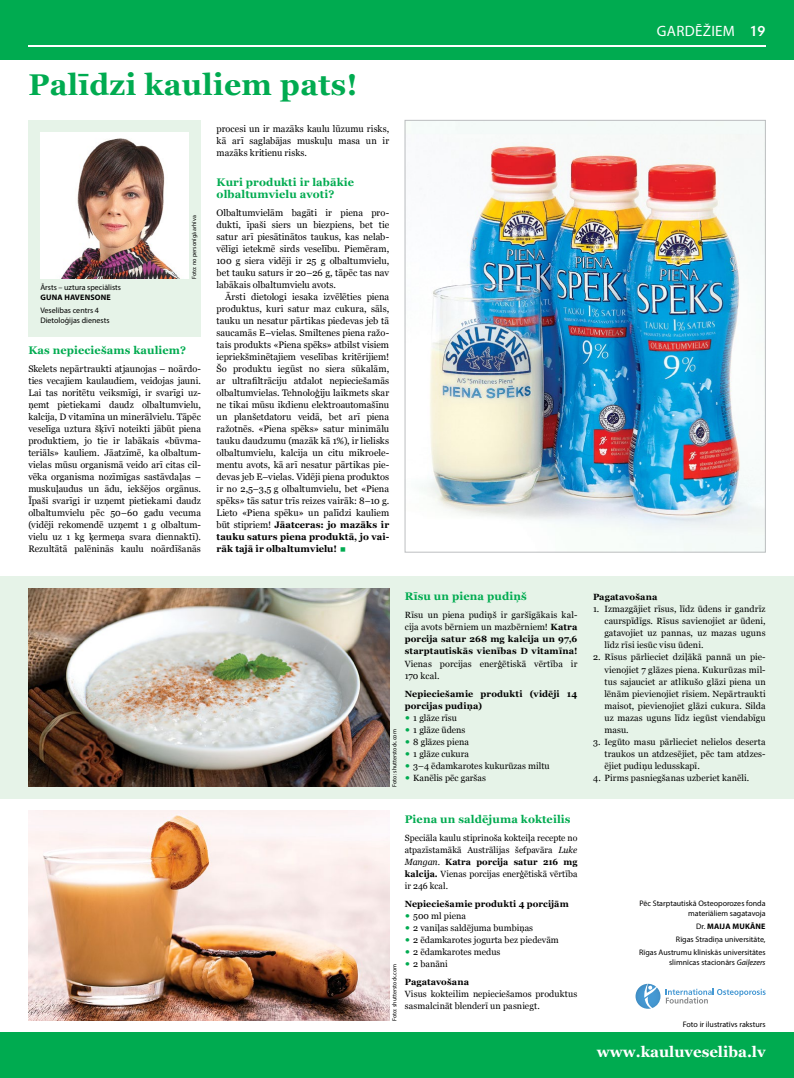
<style>
.page{position:relative;width:794px;height:1078px;background:#fff}
.page>*{position:absolute;margin:0;border:0;box-sizing:border-box;transform-origin:0 0}
.t1{font:700 30px "Georgia";letter-spacing:.01em;color:#00ab50}
.t2{font:700 15px "Georgia";color:#fff}
.t3{font:15px "Myriad Pro";letter-spacing:.02em;color:#fff}
.t4{font:600 15px "Hypatia Sans Pro";color:#fff}
.t5{font:700 11px/12px "Georgia";letter-spacing:.01em;color:#00ab50}
.t6{font:9.4px/12px "Georgia";letter-spacing:.005em;color:#000}
.t7{font:9px/12px "Georgia";color:#000;text-align:justify}
.t8{font:700 9px/12px "Georgia";letter-spacing:.015em;color:#000}
.t9{font:8px/10px "Myriad Pro";color:#000;text-align:right}
.t10{font:700 8px "Myriad Pro";letter-spacing:.02em;color:#000}
.t11{font:6px "Myriad Pro";color:#000}
.s1{font-weight:700}
.s2{font-size:20px;color:#00ab50}
.s3{font-weight:400}
.s4{font-size:14px;color:#00ab50}
.s5{font-style:italic}
.s6{font-weight:400;font-size:14px;color:#00ab50}
</style>
<div class="page">
<div style="left:0;top:0;width:794px;height:60px;background:#00ab50"></div>
<div style="left:0;top:1032px;width:794px;height:45px;background:#00ab50"></div>
<hr style="left:28px;top:45px;width:737px;height:1px;background:#fff">
<div style="left:0;top:576px;width:794px;height:222px;background:#e6f3e8"></div>
<img style="left:28px;top:588px;width:361px;height:198px">
<img style="left:28px;top:810px;width:361px;height:210px">
<div style="left:28px;top:120px;width:173px;height:216px;background:#e6f3e8"></div>
<img style="left:40px;top:132px;width:149px;height:147px">
<img style="left:422px;top:122px;width:341px;height:428px">
<div style="left:405px;top:120px;width:360px;height:432px;border:1px solid #bcbec0"></div>
<svg style="left:666px;top:988px;width:99px;height:15px"></svg>
<svg style="left:635px;top:983px;width:25px;height:25px"></svg>
<h1 class="t1" style="left:28px;top:67px;width:331px">Palīdzi kauliem pats!</h1>
<p class="t11" style="left:190px;top:279px;width:65px;rotate:-90deg">Foto: no personīgā arhīva</p>
<p class="t9" style="left:40px;top:282px;width:82px">Ārsts – uztura speciālists</p>
<p class="t10" style="left:40px;top:292px;width:72px">GUNA HAVENSONE</p>
<p class="t9" style="left:40px;top:305px;width:71px;text-align:left">Veselības centrs 4<br>Dietoloģijas dienests</p>
<p class="t5" style="left:28px;top:344px;width:159px">Kas nepieciešams kauliem?</p>
<p class="t6" style="left:28px;top:363px;width:174px">Skelets nepārtraukti atjaunojas – noārdo&shy;ties vecajiem kaulaudiem, veidojas jauni.<br>Lai tas noritētu veiksmīgi, ir svarīgi uz&shy;ņemt pietiekami daudz olbaltumvielu, kalcija, D vitamīna un minerālvielu. Tāpēc veselīga uztura šķīvī noteikti jābūt piena produktiem, jo tie ir labākais «būvma&shy;teriāls» kauliem. Jāatzīmē, ka olbaltum&shy;vielas mūsu organismā veido arī citas cil&shy;vēka organisma nozīmīgas sastāvdaļas – muskuļaudus un ādu, iekšējos orgānus.<br>Īpaši svarīgi ir uzņemt pietiekami daudz olbaltumvielu pēc 50–60 gadu vecuma (vidēji rekomendē uzņemt 1 g olbaltum&shy;vielu uz 1 kg ķermeņa svara diennaktī).<br>Rezultātā palēninās kaulu noārdīšanās</p>
<p class="t6" style="left:216px;top:123px;width:174px;text-align:justify">procesi un ir mazāks kaulu lūzumu risks, kā arī saglabājas muskuļu masa un ir mazāks kritienu risks.</p>
<p class="t5" style="left:216px;top:176px;width:139px">Kuri produkti ir labākie olbaltumvielu avoti?</p>
<p class="t6" style="left:216px;top:207px;width:174px;text-align:justify">Olbaltumvielām bagāti ir piena pro&shy;dukti, īpaši siers un biezpiens, bet tie satur arī piesātinātos taukus, kas nelab&shy;vēlīgi ietekmē sirds veselību. Piemēram, 100 g siera vidēji ir 25 g olbaltumvielu, bet tauku saturs ir 20–26 g, tāpēc tas nav labākais olbaltumvielu avots.</p>
<p class="t6" style="left:216px;top:291px;width:174px;text-indent:9px">Ārsti dietologi iesaka izvēlēties piena produktus, kuri satur maz cukura, sāls, tauku un nesatur pārtikas piedevas jeb tā saucamās E–vielas. Smiltenes piena ražo&shy;tais produkts «Piena spēks» atbilst visiem iepriekšminētajiem veselības kritērijiem!<br>Šo produktu iegūst no siera sūkalām, ar ultrafiltrāciju atdalot nepieciešamās olbaltumvielas. Tehnoloģiju laikmets skar ne tikai mūsu ikdienu elektroautomašīnu un planšetdatoru veidā, bet arī piena ražotnēs. «Piena spēks» satur minimālu tauku daudzumu (mazāk kā 1%), ir lielisks olbaltumvielu, kalcija un citu mikroele&shy;mentu avots, kā arī nesatur pārtikas pie&shy;devas jeb E–vielas. Vidēji piena produktos ir no 2,5–3,5 g olbaltumvielu, bet «Piena spēks» tās satur trīs reizes vairāk: 8–10 g.<br>Lieto «Piena spēku» un palīdzi kauliem būt stipriem! <span class="s1">Jāatceras: jo mazāks ir tauku saturs piena produktā, jo vai&shy;rāk tajā ir olbaltumvielu!</span> <span class="s2">▪</span></p>
<p class="t11" style="left:391px;top:786px;width:59px;rotate:-90deg">Foto: shutterstock.com</p>
<p class="t5" style="left:405px;top:590px;width:123px">Rīsu un piena pudiņš</p>
<p class="t8" style="left:405px;top:609px;width:174px;text-align:justify"><span class="s3">Rīsu un piena pudiņš ir garšīgākais kal&shy;cija avots bērniem un mazbērniem!</span> Katra porcija satur 268 mg kalcija un 97,6 starptautiskās vienības D vitamīna!</p>
<p class="t7" style="left:405px;top:657px;width:174px">Vienas porcijas enerģētiskā vērtība ir<br>170 kcal.</p>
<p class="t8" style="left:405px;top:687px;width:174px">Nepieciešamie produkti (vidēji 14 porcijas pudiņa)</p>
<p class="t7" style="left:405px;top:711px;width:54px"><span class="s4">•</span> 1 glāze rīsu</p>
<p class="t7" style="left:405px;top:723px;width:62px"><span class="s4">•</span> 1 glāze ūdens</p>
<p class="t7" style="left:405px;top:735px;width:66px"><span class="s4">•</span> 8 glāzes piena</p>
<p class="t7" style="left:405px;top:747px;width:66px"><span class="s4">•</span> 1 glāze cukura</p>
<p class="t7" style="left:405px;top:759px;width:146px"><span class="s4">•</span> 3–4 ēdamkarotes kukurūzas miltu</p>
<p class="t7" style="left:405px;top:771px;width:83px"><span class="s4">•</span> Kanēlis pēc garšas</p>
<p class="t5" style="left:405px;top:812px;width:167px">Piena un saldējuma kokteilis</p>
<p class="t7" style="left:405px;top:831px;width:174px">Speciāla kaulu stiprinoša kokteiļa recepte no atpazīstamākā Austrālijas šefpavāra <span class="s5">Luke Mangan</span>. <span class="s1">Katra porcija satur 216 mg kalcija.</span> Vienas porcijas enerģētiskā vērtība ir 246 kcal.</p>
<p class="t8" style="left:405px;top:897px;width:166px">Nepieciešamie produkti 4 porcijām</p>
<p class="t7" style="left:405px;top:909px;width:63px"><span class="s4">•</span> 500 ml piena</p>
<p class="t7" style="left:405px;top:921px;width:130px"><span class="s4">•</span> 2 vaniļas saldējuma bumbiņas</p>
<p class="t7" style="left:405px;top:933px;width:155px"><span class="s4">•</span> 2 ēdamkarotes jogurta bez piedevām</p>
<p class="t7" style="left:405px;top:945px;width:97px"><span class="s4">•</span> 2 ēdamkarotes medus</p>
<p class="t8" style="left:405px;top:954px;width:66px;line-height:18px"><span class="s6">•</span> <span class="s3">2 banāni<br></span>Pagatavošana</p>
<p class="t7" style="left:405px;top:987px;width:174px">Visus kokteilim nepieciešamos produktus sasmalcināt blenderī un pasniegt.</p>
<p class="t11" style="left:391px;top:1020px;width:59px;rotate:-90deg">Foto: shutterstock.com</p>
<h2 class="t3" style="left:657px;top:22px;width:80px">GARDĒŽIEM</h2>
<h2 class="t4" style="left:749px;top:20px;width:18px">19</h2>
<p class="t8" style="left:593px;top:591px;width:66px">Pagatavošana</p>
<p class="t7" style="left:604px;top:603px;width:163px;text-indent:-11px">1. Izmazgājiet rīsus, līdz ūdens ir gandrīz caurspīdīgs. Rīsus savienojiet ar ūdeni, gatavojiet uz pannas, uz mazas uguns līdz rīsi iesūc visu ūdeni.</p>
<p class="t7" style="left:604px;top:651px;width:163px;text-indent:-11px">2. Rīsus pārlieciet dziļākā pannā un pie&shy;vienojiet 7 glāzes piena. Kukurūzas mil&shy;tus sajauciet ar atlikušo glāzi piena un lēnām pievienojiet rīsiem. Nepārtraukti maisot, pievienojiet glāzi cukura. Silda uz mazas uguns līdz iegūst viendabīgu masu.</p>
<p class="t7" style="left:604px;top:735px;width:163px;text-indent:-11px">3. Iegūto masu pārlieciet nelielos deserta traukos un atdzesējiet, pēc tam atdzes&shy;ējiet pudiņu ledusskapī.</p>
<p class="t7" style="left:593px;top:771px;width:157px">4. Pirms pasniegšanas uzberiet kanēli.</p>
<p class="t9" style="left:639px;top:898px;width:128px">Pēc Starptautiskā Osteoporozes fonda materiāliem sagatavoja</p>
<p class="t9" style="left:639px;top:919px;width:128px;line-height:12.8px">Dr. <span class="s1">MAIJA MUKĀNE<br></span>Rīgas Stradiņa universitāte,<br>Rīgas Austrumu klīniskās universitātes</p>
<p class="t9" style="left:669px;top:956px;width:98px">slimnīcas stacionārs <span class="s5">Gaiļezers</span></p>
<p class="t9" style="left:683px;top:1018px;width:84px">Foto ir ilustratīvs raksturs</p>
<h2 class="t2" style="left:597px;top:1042px;width:170px">www.kauluveseliba.lv</h2>
</div>
